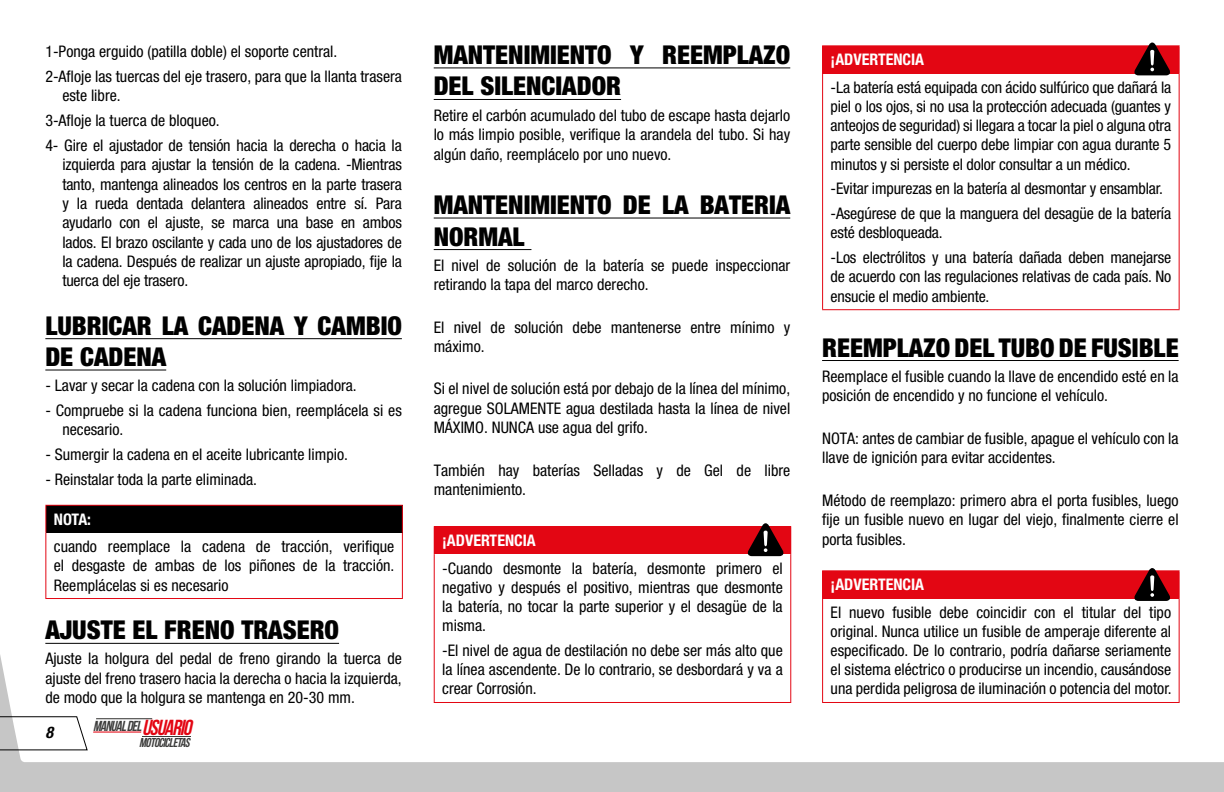
<style>
.page{position:relative;width:1224px;height:792px;background:#fff}
.page>*{position:absolute;margin:0;border:0;box-sizing:border-box;transform-origin:0 0}
.t1{font:900 condensed 26px/31.6px "Helvetica Neue LT Std";color:#000}
.t2{font:condensed 16px/19.2px "Helvetica Neue LT Std";color:#000}
.t3{font:700 condensed 16px "Helvetica Neue LT Std";color:#fff}
.t4{font:italic 700 condensed 16px "Helvetica Neue LT Std";color:#000}
.t5{font:italic 700 14.4px "Bebas Neue";color:#3c3c3b}
.t6{font:italic 700 13px "Bebas Neue";color:#3c3c3b}
.s1{font-size:21.8px;color:#e30613}
</style>
<div class="page">
<svg style="left:0;top:529px;width:1224px;height:263px"></svg>
<svg style="left:0;top:715px;width:88px;height:36px"></svg>
<hr style="left:822px;top:360px;width:357px;height:1px;background:#000">
<div style="left:823px;top:46px;width:356px;height:27px;background:#e30613"></div>
<hr style="left:822px;top:45px;width:358px;height:1px;background:#e30613">
<svg style="left:822px;top:46px;width:1px;height:27px"></svg>
<svg style="left:1179px;top:46px;width:1px;height:27px"></svg>
<hr style="left:822px;top:73px;width:1px;height:236px;background:#e30613">
<hr style="left:1179px;top:73px;width:1px;height:236px;background:#e30613">
<hr style="left:822px;top:309px;width:358px;height:1px;background:#e30613">
<div style="left:823px;top:571px;width:356px;height:27px;background:#e30613"></div>
<hr style="left:822px;top:570px;width:358px;height:1px;background:#e30613">
<svg style="left:822px;top:571px;width:1px;height:27px"></svg>
<svg style="left:1179px;top:571px;width:1px;height:27px"></svg>
<hr style="left:822px;top:598px;width:1px;height:104px;background:#e30613">
<hr style="left:1179px;top:598px;width:1px;height:104px;background:#e30613">
<hr style="left:822px;top:702px;width:358px;height:1px;background:#e30613">
<hr style="left:434px;top:67px;width:356px;height:1px;background:#000">
<hr style="left:434px;top:99px;width:187px;height:1px;background:#000">
<hr style="left:434px;top:218px;width:356px;height:1px;background:#000">
<hr style="left:434px;top:249px;width:97px;height:1px;background:#000">
<div style="left:434px;top:527px;width:357px;height:27px;background:#e30613"></div>
<hr style="left:434px;top:526px;width:357px;height:1px;background:#e30613">
<hr style="left:434px;top:554px;width:1px;height:148px;background:#e30613">
<hr style="left:790px;top:554px;width:1px;height:148px;background:#e30613">
<hr style="left:434px;top:702px;width:357px;height:1px;background:#e30613">
<hr style="left:45px;top:338px;width:357px;height:1px;background:#000">
<hr style="left:45px;top:370px;width:121px;height:1px;background:#000">
<hr style="left:45px;top:643px;width:294px;height:1px;background:#000">
<div style="left:46px;top:505px;width:356px;height:28px;background:#000"></div>
<hr style="left:45px;top:505px;width:358px;height:1px;background:#e30613">
<svg style="left:45px;top:506px;width:1px;height:27px"></svg>
<svg style="left:402px;top:506px;width:1px;height:27px"></svg>
<hr style="left:45px;top:533px;width:1px;height:65px;background:#e30613">
<hr style="left:402px;top:533px;width:1px;height:65px;background:#e30613">
<hr style="left:45px;top:598px;width:358px;height:1px;background:#e30613">
<svg style="left:748px;top:523px;width:36px;height:33px"></svg>
<svg style="left:1134px;top:568px;width:36px;height:33px"></svg>
<svg style="left:1134px;top:43px;width:36px;height:32px"></svg>
<p class="t2" style="left:45px;top:39px;width:358px;line-height:25px">1-Ponga erguido (patilla doble) el soporte central.<br>2-Afloje las tuercas del eje trasero, para que la llanta trasera</p>
<p class="t2" style="left:45px;top:83px;width:358px;line-height:25px;text-indent:17px">este libre.<br>3-Afloje la tuerca de bloqueo.<br>4- Gire el ajustador de tensión hacia la derecha o hacia la</p>
<p class="t2" style="left:62px;top:155px;width:341px;text-align:justify">izquierda para ajustar la tensión de la cadena. -Mientras tanto, mantenga alineados los centros en la parte trasera y la rueda dentada delantera alineados entre sí. Para ayudarlo con el ajuste, se marca una base en ambos lados. El brazo oscilante y cada uno de los ajustadores de la cadena. Después de realizar un ajuste apropiado, fije la tuerca del eje trasero.</p>
<h1 class="t1" style="left:45px;top:309px;width:358px">LUBRICAR LA CADENA Y CAMBIO<br>DE CADENA</h1>
<p class="t2" style="left:45px;top:376px;width:313px">- Lavar y secar la cadena con la solución limpiadora.</p>
<p class="t2" style="left:62px;top:401px;width:341px;text-indent:-17px">- Compruebe si la cadena funciona bien, reemplácela si es necesario.</p>
<p class="t2" style="left:45px;top:445px;width:304px">- Sumergir la cadena en el aceite lubricante limpio.</p>
<p class="t2" style="left:45px;top:470px;width:213px">- Reinstalar toda la parte eliminada.</p>
<p class="t3" style="left:54px;top:509px;width:39px">NOTA:</p>
<p class="t2" style="left:54px;top:537px;width:342px;text-align:justify">cuando reemplace la cadena de tracción, verifique el desgaste de ambas de los piñones de la tracción.<br>Reemplácelas si es necesario</p>
<h1 class="t1" style="left:45px;top:614px;width:295px">AJUSTE EL FRENO TRASERO</h1>
<p class="t2" style="left:45px;top:649px;width:358px;text-align:justify">Ajuste la holgura del pedal de freno girando la tuerca de ajuste del freno trasero hacia la derecha o hacia la izquierda, de modo que la holgura se mantenga en 20-30 mm.</p>
<p class="t4" style="left:45px;top:723px;width:9px">8</p>
<p class="t5" style="left:93px;top:718px;width:105px">MANUALDEL<span class="s1">USUARIO</span></p>
<p class="t6" style="left:139px;top:735px;width:55px">MOTOCICLETAS</p>
<h1 class="t1" style="left:434px;top:38px;width:358px">MANTENIMIENTO Y REEMPLAZO<br>DEL SILENCIADOR</h1>
<p class="t2" style="left:434px;top:105px;width:358px;text-align:justify">Retire el carbón acumulado del tubo de escape hasta dejarlo lo más limpio posible, verifique la arandela del tubo. Si hay algún daño, reemplácelo por uno nuevo.</p>
<h1 class="t1" style="left:434px;top:189px;width:358px">MANTENIMIENTO DE LA BATERIA<br>NORMAL</h1>
<p class="t2" style="left:434px;top:255px;width:358px">El nivel de solución de la batería se puede inspeccionar retirando la tapa del marco derecho.</p>
<p class="t2" style="left:434px;top:317px;width:358px">El nivel de solución debe mantenerse entre mínimo y máximo.</p>
<p class="t2" style="left:434px;top:379px;width:358px;text-align:justify">Si el nivel de solución está por debajo de la línea del mínimo, agregue SOLAMENTE agua destilada hasta la línea de nivel MÁXIMO. NUNCA use agua del grifo.</p>
<p class="t2" style="left:434px;top:460px;width:358px">También hay baterías Selladas y de Gel de libre mantenimiento.</p>
<p class="t3" style="left:442px;top:531px;width:95px">¡ADVERTENCIA</p>
<p class="t2" style="left:442px;top:558px;width:342px;text-align:justify">-Cuando desmonte la batería, desmonte primero el negativo y después el positivo, mientras que desmonte la batería, no tocar la parte superior y el desagüe de la misma.</p>
<p class="t2" style="left:442px;top:641px;width:342px;text-align:justify">-El nivel de agua de destilación no debe ser más alto que la línea ascendente. De lo contrario, se desbordará y va a crear Corrosión.</p>
<p class="t3" style="left:831px;top:50px;width:95px">¡ADVERTENCIA</p>
<p class="t2" style="left:831px;top:77px;width:342px;text-align:justify">-La batería está equipada con ácido sulfúrico que dañará la piel o los ojos, si no usa la protección adecuada (guantes y anteojos de seguridad) si llegara a tocar la piel o alguna otra parte sensible del cuerpo debe limpiar con agua durante 5 minutos y si persiste el dolor consultar a un médico.</p>
<p class="t2" style="left:831px;top:176px;width:342px;line-height:24.8px">-Evitar impurezas en la batería al desmontar y ensamblar. -Asegúrese de que la manguera del desagüe de la batería</p>
<p class="t2" style="left:831px;top:220px;width:342px;line-height:24.8px">esté desbloqueada.<br>-Los electrólitos y una batería dañada deben manejarse</p>
<p class="t2" style="left:831px;top:267px;width:342px">de acuerdo con las regulaciones relativas de cada país. No ensucie el medio ambiente.</p>
<h1 class="t1" style="left:822px;top:331px;width:358px">REEMPLAZO DEL TUBO DE FUSIBLE</h1>
<p class="t2" style="left:822px;top:366px;width:358px">Reemplace el fusible cuando la llave de encendido esté en la posición de encendido y no funcione el vehículo.</p>
<p class="t2" style="left:822px;top:428px;width:358px">NOTA: antes de cambiar de fusible, apague el vehículo con la llave de ignición para evitar accidentes.</p>
<p class="t2" style="left:822px;top:490px;width:358px;text-align:justify">Método de reemplazo: primero abra el porta fusibles, luego fije un fusible nuevo en lugar del viejo, finalmente cierre el porta fusibles.</p>
<p class="t3" style="left:831px;top:575px;width:95px">¡ADVERTENCIA</p>
<p class="t2" style="left:831px;top:602px;width:343px;text-align:justify">El nuevo fusible debe coincidir con el titular del tipo original. Nunca utilice un fusible de amperaje diferente al especificado. De lo contrario, podría dañarse seriamente el sistema eléctrico o producirse un incendio, causándose una perdida peligrosa de iluminación o potencia del motor.</p>
</div>
